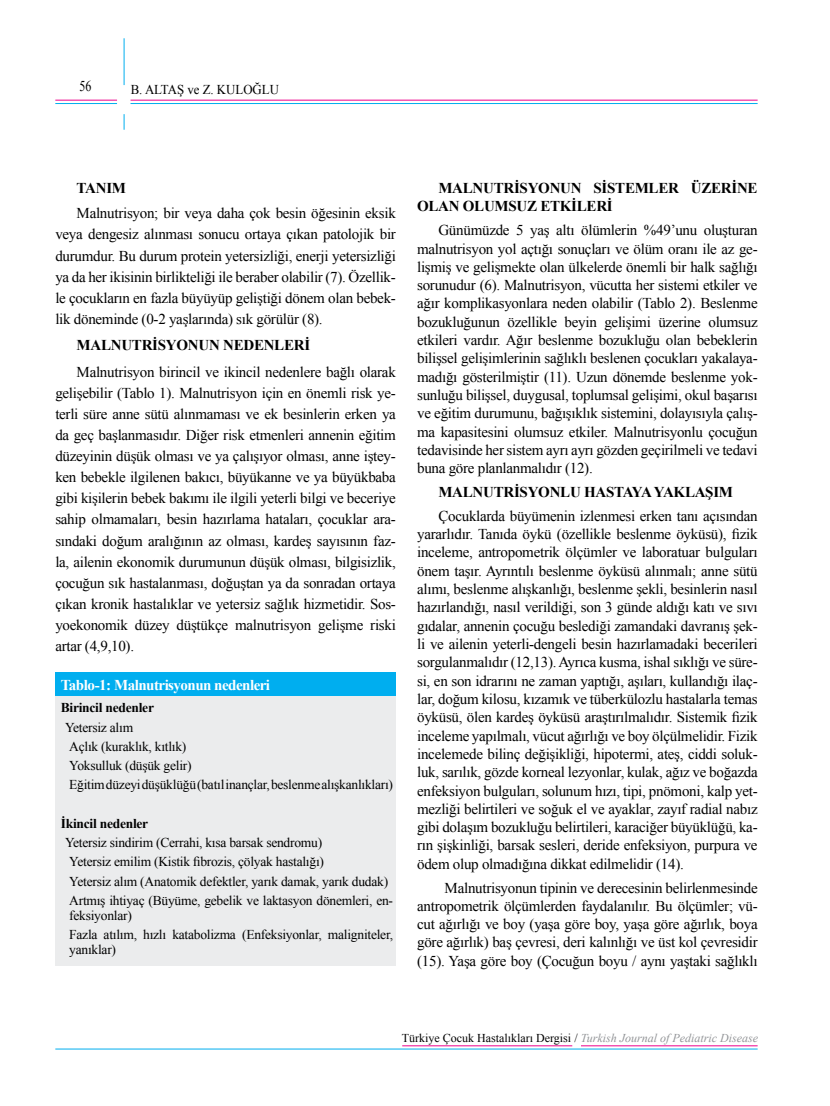
<style>
.page{position:relative;width:830px;height:1106px;background:#fff}
.page>*{position:absolute;margin:0;border:0;box-sizing:border-box;transform-origin:0 0}
.t1{font:15px/18.3px "Times New Roman";letter-spacing:-.02em;color:#000;text-align:justify}
.t2{font:700 15px/18.3px "Times New Roman";letter-spacing:-.02em;color:#000}
.t3{font:700 15px "Times New Roman";letter-spacing:-.035em;color:#fff}
.t4{font:15px "Times New Roman";letter-spacing:-.02em;color:#000;scale:.8 1}
.t5{font:13.5px/19.2px "Times New Roman";letter-spacing:-.02em;color:#000}
.t6{font:700 13.5px "Times New Roman";letter-spacing:-.02em;color:#000}
.t7{font:13.5px "Times New Roman";color:#000;scale:.95 1}
.t8{font:12px "Times New Roman";color:#000}
.s1{font-style:italic;color:#939598}
</style>
<div class="page">
<hr style="left:130px;top:100px;width:627px;height:1px;background:#ec008c">
<hr style="left:130px;top:103px;width:627px;height:1px;background:#00aeef">
<hr style="left:580px;top:1045px;width:177px;height:1px;background:#ec008c">
<hr style="left:55px;top:1048px;width:702px;height:1px;background:#00aeef">
<hr style="left:402px;top:1045px;width:170px;height:1px;background:#ec008c">
<hr style="left:55px;top:100px;width:62px;height:1px;background:#ec008c">
<hr style="left:55px;top:103px;width:62px;height:1px;background:#00aeef">
<hr style="left:124px;top:38px;width:1px;height:47px;background:#00aeef">
<svg style="left:124px;top:114px;width:1px;height:16px"></svg>
<div style="left:56px;top:694px;width:340px;height:271px;background:#ebeced"></div>
<div style="left:55px;top:672px;width:341px;height:24px;background:#00aeef"></div>
<p class="t4" style="left:79px;top:77px;width:16px">56</p>
<p class="t7" style="left:131px;top:82px;width:157px">B. ALTAŞ ve Z. KULOĞLU</p>
<p class="t2" style="left:77px;top:179px;width:51px">TANIM</p>
<p class="t1" style="left:55px;top:203px;width:342px;line-height:21px;text-indent:21px">Malnutrisyon; bir veya daha çok besin öğesinin eksik veya dengesiz alınması sonucu ortaya çıkan patolojik bir durumdur. Bu durum protein yetersizliği, enerji yetersizliği ya da her ikisinin birlikteliği ile beraber olabilir (7). Özellik&shy;le çocukların en fazla büyüyüp geliştiği dönem olan bebek&shy;lik döneminde (0-2 yaşlarında) sık görülür (8).</p>
<p class="t2" style="left:77px;top:336px;width:235px">MALNUTRİSYONUN NEDENLERİ</p>
<p class="t1" style="left:55px;top:361px;width:342px;line-height:21px;text-indent:21px">Malnutrisyon birincil ve ikincil nedenlere bağlı olarak gelişebilir (Tablo 1). Malnutrisyon için en önemli risk ye&shy;terli süre anne sütü alınmaması ve ek besinlerin erken ya da geç başlanmasıdır. Diğer risk etmenleri annenin eğitim düzeyinin düşük olması ve ya çalışıyor olması, anne iştey&shy;ken bebekle ilgilenen bakıcı, büyükanne ve ya büyükbaba gibi kişilerin bebek bakımı ile ilgili yeterli bilgi ve beceriye sahip olmamaları, besin hazırlama hataları, çocuklar ara&shy;sındaki doğum aralığının az olması, kardeş sayısının faz&shy;la, ailenin ekonomik durumunun düşük olması, bilgisizlik, çocuğun sık hastalanması, doğuştan ya da sonradan ortaya çıkan kronik hastalıklar ve yetersiz sağlık hizmetidir. Sos&shy;yoekonomik düzey düştükçe malnutrisyon gelişme riski artar (4,9,10).</p>
<p class="t3" style="left:61px;top:676px;width:211px">Tablo-1: Malnutrisyonun nedenleri</p>
<p class="t6" style="left:61px;top:700px;width:95px">Birincil nedenler</p>
<p class="t5" style="left:69px;top:717px;width:325px;text-indent:-4px">Yetersiz alım<br>Açlık (kuraklık, kıtlık)<br>Yoksulluk (düşük gelir)<br>Eğitim düzeyi düşüklüğü (batıl inançlar, beslenme alışkanlıkları)</p>
<p class="t6" style="left:61px;top:815px;width:89px">İkincil nedenler</p>
<p class="t5" style="left:69px;top:832px;width:325px;text-indent:-4px">Yetersiz sindirim (Cerrahi, kısa barsak sendromu)<br>Yetersiz emilim (Kistik fibrozis, çölyak hastalığı)<br>Yetersiz alım (Anatomik defektler, yarık damak, yarık dudak)<br>Artmış ihtiyaç (Büyüme, gebelik ve laktasyon dönemleri, en-</p>
<p class="t5" style="left:69px;top:905px;width:325px">feksiyonlar)<br>Fazla atılım, hızlı katabolizma (Enfeksiyonlar, maligniteler,</p>
<p class="t5" style="left:69px;top:939px;width:48px">yanıklar)</p>
<p class="t2" style="left:417px;top:179px;width:342px;text-indent:21px">MALNUTRİSYONUN SİSTEMLER ÜZERİNE<br>OLAN OLUMSUZ ETKİLERİ</p>
<p class="t1" style="left:417px;top:221px;width:342px;text-indent:21px">Günümüzde 5 yaş altı ölümlerin %49’unu oluşturan malnutrisyon yol açtığı sonuçları ve ölüm oranı ile az ge&shy;lişmiş ve gelişmekte olan ülkelerde önemli bir halk sağlığı sorunudur (6). Malnutrisyon, vücutta her sistemi etkiler ve ağır komplikasyonlara neden olabilir (Tablo 2). Beslenme bozukluğunun özellikle beyin gelişimi üzerine olumsuz etkileri vardır. Ağır beslenme bozukluğu olan bebeklerin bilişsel gelişimlerinin sağlıklı beslenen çocukları yakalaya&shy;madığı gösterilmiştir (11). Uzun dönemde beslenme yok&shy;sunluğu bilişsel, duygusal, toplumsal gelişimi, okul başarısı ve eğitim durumunu, bağışıklık sistemini, dolayısıyla çalış&shy;ma kapasitesini olumsuz etkiler. Malnutrisyonlu çocuğun tedavisinde her sistem ayrı ayrı gözden geçirilmeli ve tedavi buna göre planlanmalıdır (12).</p>
<p class="t2" style="left:438px;top:483px;width:296px">MALNUTRİSYONLU HASTAYA YAKLAŞIM</p>
<p class="t1" style="left:417px;top:506px;width:342px;text-indent:21px">Çocuklarda büyümenin izlenmesi erken tanı açısından yararlıdır. Tanıda öykü (özellikle beslenme öyküsü), fizik inceleme, antropometrik ölçümler ve laboratuar bulguları önem taşır. Ayrıntılı beslenme öyküsü alınmalı; anne sütü alımı, beslenme alışkanlığı, beslenme şekli, besinlerin nasıl hazırlandığı, nasıl verildiği, son 3 günde aldığı katı ve sıvı gıdalar, annenin çocuğu beslediği zamandaki davranış şek&shy;li ve ailenin yeterli-dengeli besin hazırlamadaki becerileri sorgulanmalıdır (12,13). Ayrıca kusma, ishal sıklığı ve süre&shy;si, en son idrarını ne zaman yaptığı, aşıları, kullandığı ilaç&shy;lar, doğum kilosu, kızamık ve tüberkülozlu hastalarla temas öyküsü, ölen kardeş öyküsü araştırılmalıdır. Sistemik fizik inceleme yapılmalı, vücut ağırlığı ve boy ölçülmelidir. Fizik incelemede bilinç değişikliği, hipotermi, ateş, ciddi soluk&shy;luk, sarılık, gözde korneal lezyonlar, kulak, ağız ve boğazda enfeksiyon bulguları, solunum hızı, tipi, pnömoni, kalp yet&shy;mezliği belirtileri ve soğuk el ve ayaklar, zayıf radial nabız gibi dolaşım bozukluğu belirtileri, karaciğer büyüklüğü, ka&shy;rın şişkinliği, barsak sesleri, deride enfeksiyon, purpura ve ödem olup olmadığına dikkat edilmelidir (14).</p>
<p class="t1" style="left:417px;top:878px;width:342px;text-indent:27px">Malnutrisyonun tipinin ve derecesinin belirlenmesinde antropometrik ölçümlerden faydalanılır. Bu ölçümler; vü&shy;cut ağırlığı ve boy (yaşa göre boy, yaşa göre ağırlık, boya göre ağırlık) baş çevresi, deri kalınlığı ve üst kol çevresidir (15). Yaşa göre boy (Çocuğun boyu / aynı yaştaki sağlıklı</p>
<p class="t8" style="left:401px;top:1031px;width:358px">Türkiye Çocuk Hastalıkları Dergisi / <span class="s1">Turkish Journal of Pediatric Disease</span></p>
</div>
